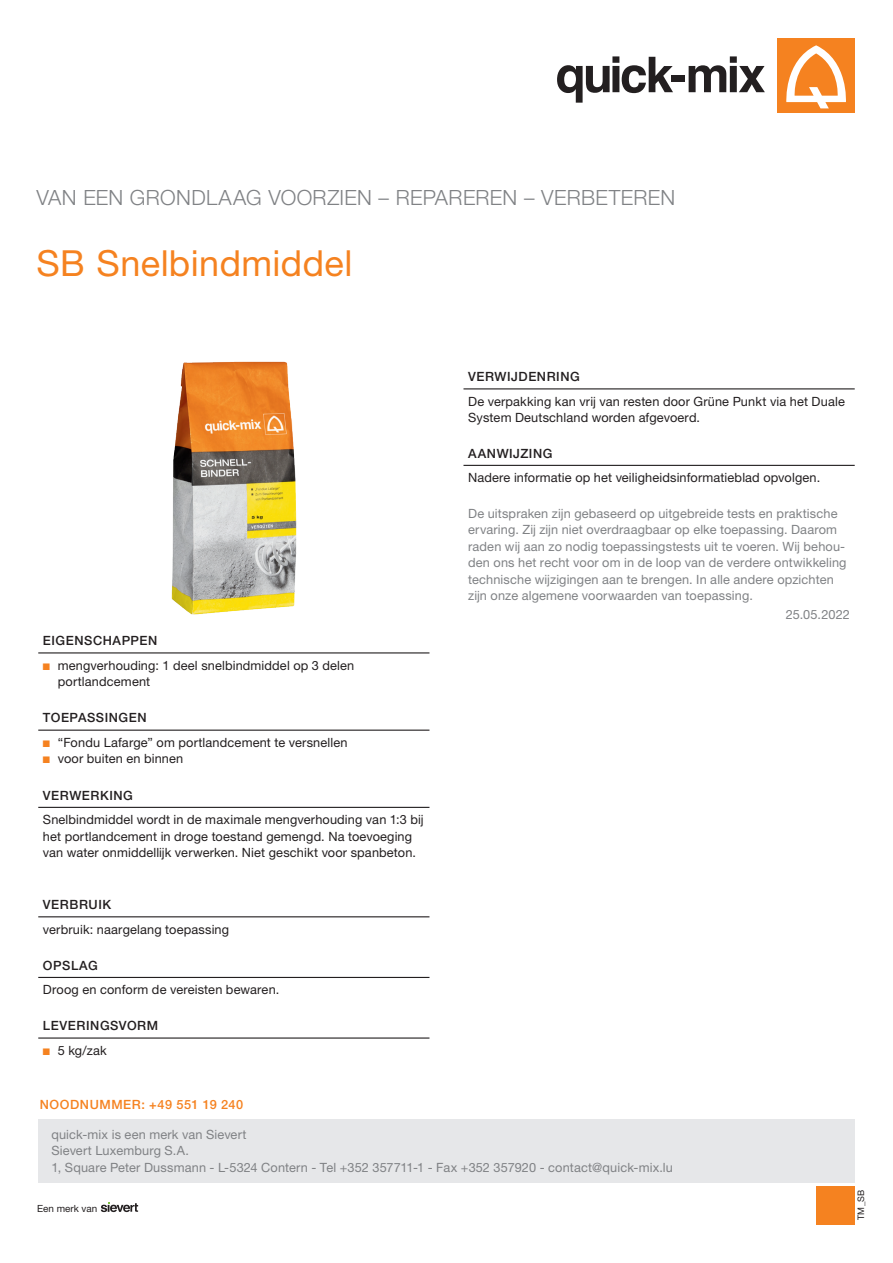
<style>
.page{position:relative;width:893px;height:1263px;background:#fff}
.page>*{position:absolute;margin:0;border:0;box-sizing:border-box;transform-origin:0 0}
.CB_AF_PROD-HEADLINE{font:36px "Helvetica Neue LT Pro";letter-spacing:.015em;color:#f58220}
.CB_AF_WARENGRUPPE{font:300 21px "Helvetica Neue LT Pro";letter-spacing:.02em;color:#808285}
.CB_AF_TXT-ABSATZ-LIN{font:12.75px/16.5px "Helvetica Neue LT Pro";letter-spacing:.01em;color:#231f20}
.CB_AF_TXT-ABSATZ-LIN-2{font:12.75px/16.5px "Helvetica Neue LT Pro";letter-spacing:.01em;color:#808285}
.CB_AF_TXT-ADRESSANGA{font:12.75px "Helvetica Neue LT Pro";letter-spacing:.01em;color:#808285}
.CB_AF_HL-M-LINIE{font:500 12.75px "Helvetica Neue LT Pro";letter-spacing:.045em;color:#231f20}
.CB_AF_HL{font:500 12.75px "Helvetica Neue LT Pro";letter-spacing:.045em;color:#f58220}
.CB_AF_TXT-ABSATZ-REC{font:12.75px "Helvetica Neue LT Pro";letter-spacing:.005em;color:#808285}
.t1{font:9.9px "Helvetica Neue LT Pro";color:#231f20}
.CB_AF_DOK-NAME{font:9px "Helvetica Neue LT Pro";color:#231f20}
.s1{color:#f58220}
</style>
<div class="page">
<div style="left:816px;top:1186px;width:39px;height:39px;background:#f58220"></div>
<svg style="left:557px;top:56px;width:116px;height:47px"></svg>
<div style="left:671px;top:75px;width:14px;height:7px;background:#231f20"></div>
<svg style="left:689px;top:56px;width:76px;height:36px"></svg>
<div style="left:778px;top:38px;width:77px;height:75px;background:#f58220"></div>
<svg style="left:786px;top:45px;width:60px;height:63px"></svg>
<div style="left:38px;top:1119px;width:817px;height:63px;background:#e6e7e9"></div>
<img style="left:171px;top:361px;width:126px;height:254px">
<svg style="left:101px;top:1202px;width:37px;height:10px"></svg>
<hr style="left:38px;top:652px;width:391px;height:1px;background:#231f20">
<hr style="left:38px;top:730px;width:391px;height:1px;background:#231f20">
<hr style="left:38px;top:807px;width:391px;height:1px;background:#231f20">
<hr style="left:38px;top:916px;width:391px;height:1px;background:#231f20">
<hr style="left:38px;top:977px;width:391px;height:1px;background:#231f20">
<hr style="left:38px;top:1037px;width:391px;height:1px;background:#231f20">
<hr style="left:463px;top:388px;width:392px;height:1px;background:#231f20">
<hr style="left:463px;top:465px;width:392px;height:1px;background:#231f20">
<p class="CB_AF_WARENGRUPPE" style="left:37px;top:184px;width:640px">VAN EEN GRONDLAAG VOORZIEN – REPAREREN – VERBETEREN</p>
<p class="CB_AF_PROD-HEADLINE" style="left:37px;top:242px;width:317px">SB Snelbindmiddel</p>
<p class="CB_AF_HL-M-LINIE" style="left:43px;top:633px;width:116px">EIGENSCHAPPEN</p>
<p class="CB_AF_TXT-ABSATZ-LIN" style="left:58px;top:657px;width:298px;text-indent:-15px"><span class="s1">■</span> mengverhouding: 1 deel snelbindmiddel op 3 delen portlandcement</p>
<p class="CB_AF_HL-M-LINIE" style="left:43px;top:710px;width:105px">TOEPASSINGEN</p>
<p class="CB_AF_TXT-ABSATZ-LIN" style="left:43px;top:734px;width:306px"><span class="s1">■</span> “Fondu Lafarge” om portlandcement te versnellen</p>
<p class="CB_AF_TXT-ABSATZ-LIN" style="left:43px;top:750px;width:142px"><span class="s1">■</span> voor buiten en binnen</p>
<p class="CB_AF_HL-M-LINIE" style="left:43px;top:787px;width:92px">VERWERKING</p>
<p class="CB_AF_TXT-ABSATZ-LIN" style="left:43px;top:811px;width:382px">Snelbindmiddel wordt in de maximale mengverhouding van 1:3 bij het portlandcement in droge toestand gemengd. Na toevoeging van water onmiddellijk verwerken. Niet geschikt voor spanbeton.</p>
<p class="CB_AF_HL-M-LINIE" style="left:43px;top:897px;width:70px">VERBRUIK</p>
<p class="CB_AF_TXT-ABSATZ-LIN" style="left:43px;top:921px;width:188px">verbruik: naargelang toepassing</p>
<p class="CB_AF_HL-M-LINIE" style="left:43px;top:957px;width:56px">OPSLAG</p>
<p class="CB_AF_TXT-ABSATZ-LIN" style="left:43px;top:981px;width:238px">Droog en conform de vereisten bewaren.</p>
<p class="CB_AF_HL-M-LINIE" style="left:43px;top:1018px;width:117px">LEVERINGSVORM</p>
<p class="CB_AF_TXT-ABSATZ-LIN" style="left:43px;top:1042px;width:65px"><span class="s1">■</span> 5 kg/zak</p>
<p class="CB_AF_HL-M-LINIE" style="left:468px;top:369px;width:113px">VERWIJDENRING</p>
<p class="CB_AF_TXT-ABSATZ-LIN" style="left:468px;top:393px;width:378px">De verpakking kan vrij van resten door Grüne Punkt via het Duale<br>System Deutschland worden afgevoerd.</p>
<p class="CB_AF_HL-M-LINIE" style="left:468px;top:445px;width:86px">AANWIJZING</p>
<p class="CB_AF_TXT-ABSATZ-LIN" style="left:468px;top:469px;width:354px">Nadere informatie op het veiligheidsinformatieblad opvolgen.</p>
<p class="CB_AF_TXT-ABSATZ-LIN-2" style="left:468px;top:505px;width:380px">De uitspraken zijn gebaseerd op uitgebreide tests en praktische ervaring. Zij zijn niet overdraagbaar op elke toepassing. Daarom raden wij aan zo nodig toepassingstests uit te voeren. Wij behou&shy;den ons het recht voor om in de loop van de verdere ontwikkeling technische wijzigingen aan te brengen. In alle andere opzichten zijn onze algemene voorwaarden van toepassing.</p>
<p class="CB_AF_TXT-ABSATZ-REC" style="left:786px;top:606px;width:66px">25.05.2022</p>
<p class="CB_AF_HL" style="left:40px;top:1097px;width:205px">NOODNUMMER: +49 551 19 240</p>
<p class="CB_AF_TXT-ADRESSANGA" style="left:51px;top:1126px;width:197px">quick-mix is een merk van Sievert</p>
<p class="CB_AF_TXT-ADRESSANGA" style="left:51px;top:1143px;width:139px">Sievert Luxemburg S.A.</p>
<p class="CB_AF_TXT-ADRESSANGA" style="left:51px;top:1159px;width:623px">1, Square Peter Dussmann - L-5324 Contern - Tel +352 357711-1 - Fax +352 357920 - contact@quick-mix.lu</p>
<p class="t1" style="left:37px;top:1202px;width:62px">Een merk van</p>
<p class="CB_AF_DOK-NAME" style="left:856px;top:1220px;width:32px;rotate:-90deg">TM_SB</p>
</div>
